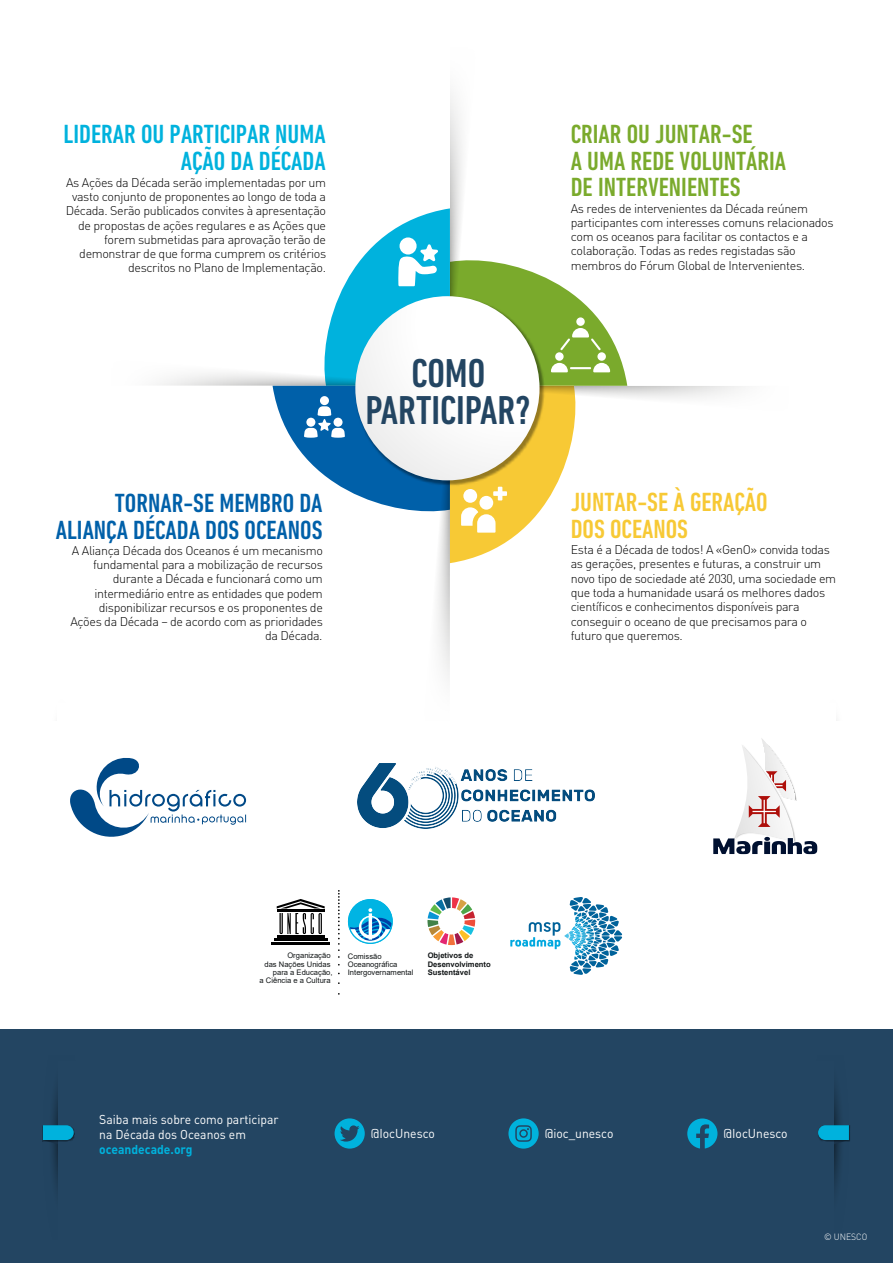
<style>
.page{position:relative;width:893px;height:1263px;background:#fff}
.page>*{position:absolute;margin:0;border:0;box-sizing:border-box;transform-origin:0 0}
.t1{font:500 condensed 41.1px/37.5px "DIN Next LT Pro";color:#234562;text-align:center}
.t2{font:500 condensed 26.85px/26.8px "DIN Next LT Pro";color:#7aaa2c}
.t3{font:500 condensed 26.85px/26.8px "DIN Next LT Pro";color:#0060a9;text-align:right}
.t4{font:500 condensed 26.85px/26.8px "DIN Next LT Pro";color:#00b2dd;text-align:right}
.t5{font:500 condensed 26.85px/26.8px "DIN Next LT Pro";color:#f7c935}
.t6{font:12.75px/15px "DINOT";color:#fff;scale:.95 1}
.t7{font:700 12.75px "DINOT";color:#00b2dd;scale:.95 1}
.t8{font:300 12.45px/14.2px "DINOT";letter-spacing:-.03em;color:#000;text-align:right}
.t9{font:300 9px "DINOT";color:#fff;scale:.95 1}
.t10{font:7.65px/8.2px "Arial";color:#121617}
.t11{font:700 7.65px/8.2px "Arial";color:#121617}
</style>
<div class="page">
<div style="left:0;top:1029px;width:893px;height:234px;background:#234562"></div>
<svg style="left:52px;top:1090px;width:6px;height:98px"></svg>
<svg style="left:43px;top:1125px;width:31px;height:19px"></svg>
<svg style="left:834px;top:1088px;width:6px;height:102px"></svg>
<img style="left:849px;top:1125px;width:1px;height:16px">
<svg style="left:818px;top:1125px;width:31px;height:19px"></svg>
<svg style="left:335px;top:1118px;width:30px;height:30px"></svg>
<svg style="left:508px;top:1118px;width:31px;height:30px"></svg>
<svg style="left:687px;top:1118px;width:30px;height:30px"></svg>
<svg style="left:437px;top:563px;width:13px;height:116px"></svg>
<svg style="left:627px;top:386px;width:116px;height:12px"></svg>
<svg style="left:450px;top:93px;width:12px;height:115px"></svg>
<svg style="left:157px;top:373px;width:116px;height:13px"></svg>
<svg style="left:273px;top:208px;width:354px;height:355px"></svg>
<div style="left:334px;top:418px;width:9px;height:9px;background:#fff;border-radius:50%"></div>
<svg style="left:70px;top:757px;width:176px;height:80px"></svg>
<img style="left:357px;top:763px;width:238px;height:65px">
<svg style="left:713px;top:738px;width:105px;height:117px"></svg>
<svg style="left:338px;top:890px;width:2px;height:68px"></svg>
<hr style="left:277px;top:935px;width:48px;height:2px;background:#000">
<hr style="left:274px;top:938px;width:53px;height:2px;background:#000">
<hr style="left:271px;top:942px;width:59px;height:2px;background:#000">
<svg style="left:277px;top:899px;width:48px;height:35px"></svg>
<div style="left:348px;top:899px;width:45px;height:45px;background:#00b4e3;border-radius:50%"></div>
<svg style="left:350px;top:908px;width:41px;height:35px"></svg>
<svg style="left:427px;top:897px;width:49px;height:49px"></svg>
<svg style="left:555px;top:903px;width:68px;height:72px"></svg>
<svg style="left:570px;top:897px;width:34px;height:14px"></svg>
<svg style="left:510px;top:922px;width:50px;height:27px"></svg>
<h2 class="t4" style="left:64px;top:121px;width:264px">LIDERAR OU PARTICIPAR NUMA<br>AÇÃO DA DÉCADA</h2>
<p class="t8" style="left:66px;top:175px;width:262px">As Ações da Década serão implementadas por um vasto conjunto de proponentes ao longo de toda a Década. Serão publicados convites à apresentação de propostas de ações regulares e as Ações que forem submetidas para aprovação terão de demonstrar de que forma cumprem os critérios descritos no Plano de Implementação.</p>
<h2 class="t3" style="left:56px;top:489px;width:268px">TORNAR-SE MEMBRO DA<br>ALIANÇA DÉCADA DOS OCEANOS</h2>
<p class="t8" style="left:70px;top:543px;width:254px">A Aliança Década dos Oceanos é um mecanismo fundamental para a mobilização de recursos durante a Década e funcionará como um intermediário entre as entidades que podem disponibilizar recursos e os proponentes de Ações da Década – de acordo com as prioridades da Década.</p>
<h1 class="t1" style="left:365px;top:354px;width:167px">COMO<br>PARTICIPAR?</h1>
<h2 class="t2" style="left:571px;top:120px;width:217px">CRIAR OU JUNTAR-SE<br>A UMA REDE VOLUNTÁRIA<br>DE INTERVENIENTES</h2>
<p class="t8" style="left:571px;top:201px;width:264px;text-align:left">As redes de intervenientes da Década reúnem participantes com interesses comuns relacionados com os oceanos para facilitar os contactos e a colaboração. Todas as redes registadas são membros do Fórum Global de Intervenientes.</p>
<h2 class="t5" style="left:571px;top:489px;width:198px">JUNTAR-SE À GERAÇÃO<br>DOS OCEANOS</h2>
<p class="t8" style="left:571px;top:542px;width:267px;text-align:left">Esta é a Década de todos! A «GenO» convida todas as gerações, presentes e futuras, a construir um novo tipo de sociedade até 2030, uma sociedade em que toda a humanidade usará os melhores dados científicos e conhecimentos disponíveis para conseguir o oceano de que precisamos para o futuro que queremos.</p>
<p class="t10" style="left:260px;top:951px;width:75px;text-align:right">Organização<br>das Nações Unidas para a Educação,<br>a Ciência e a Cultura</p>
<p class="t10" style="left:348px;top:952px;width:67px">Comissão<br>Oceanográfica<br>Intergovernamental</p>
<p class="t11" style="left:428px;top:951px;width:65px">Objetivos de<br>Desenvolvimento<br>Sustentável</p>
<p class="t6" style="left:99px;top:1111px;width:190px">Saiba mais sobre como participar na Década dos Oceanos em</p>
<p class="t7" style="left:99px;top:1141px;width:100px">oceandecade.org</p>
<p class="t6" style="left:371px;top:1125px;width:69px">@IocUnesco</p>
<p class="t6" style="left:545px;top:1125px;width:74px">@ioc_unesco</p>
<p class="t6" style="left:723px;top:1125px;width:69px">@IocUnesco</p>
<p class="t9" style="left:824px;top:1231px;width:47px">© UNESCO</p>
</div>
